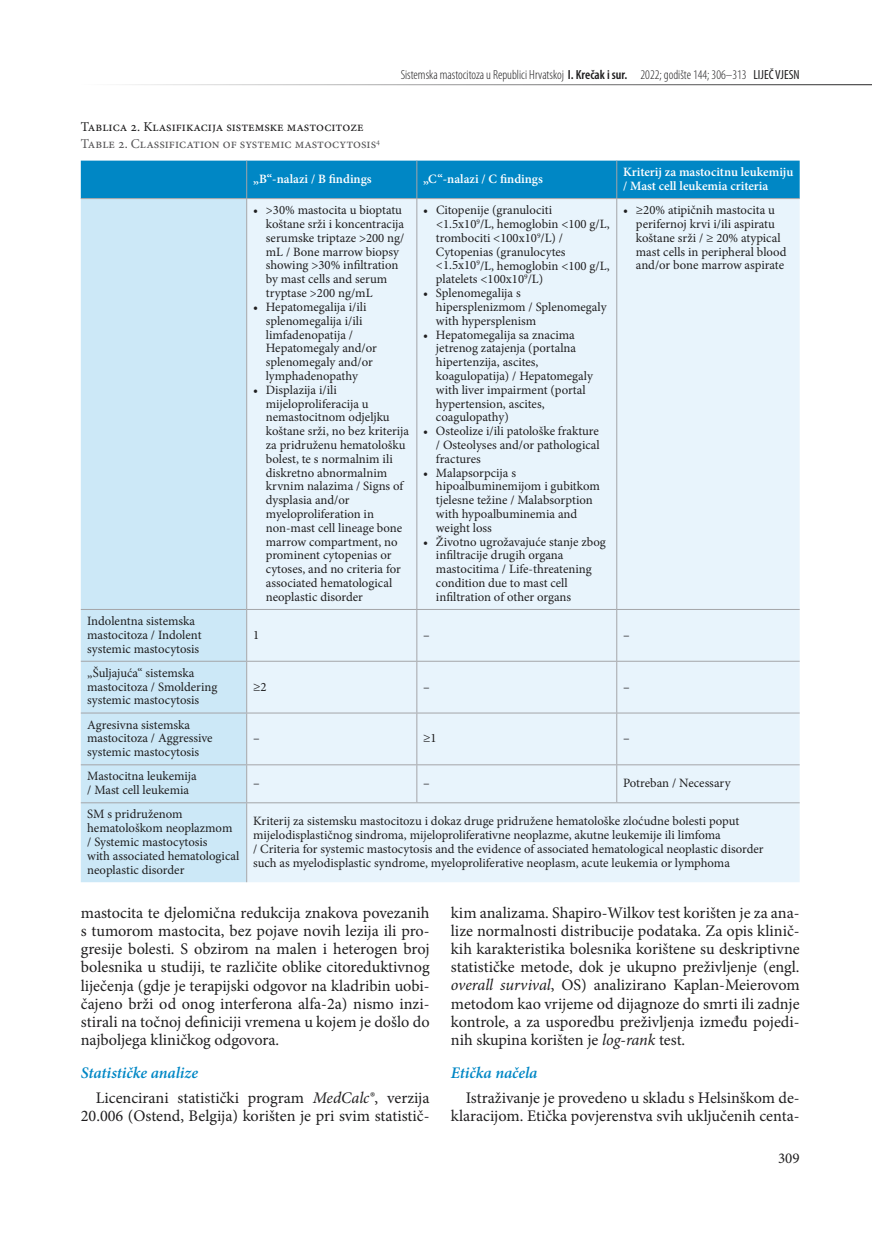
<style>
.page{position:relative;width:872px;height:1234px;background:#fff}
.page>*{position:absolute;margin:0;border:0;box-sizing:border-box;transform-origin:0 0}
.t1{font:16.2px/18.1px "Minion Pro";letter-spacing:-.005em;color:#1f1e1f}
.t2{font:italic 600 16.2px "Minion Pro";letter-spacing:-.005em;color:#0087c5}
.t3{font:15px "Minion Pro";color:#1f1e1f}
.t4{font:13.5px/17.1px "Minion Pro";color:#565557}
.t5{font:300 condensed 13.2px "Myriad Pro";color:#1f1e1f}
.t6{font:12.75px/13.8px "Minion Pro";color:#1f1e1f}
.t7{font:600 12.75px/13.8px "Minion Pro";color:#fff}
.s1{font-weight:600}
.s2{font-weight:400}
.s3{color:#1f1e1f}
.s4{font-weight:600;font-style:italic;color:#0087c5}
.s5{font-style:italic}
</style>
<div class="page">
<hr style="left:81px;top:84px;width:791px;height:1px;background:#1f1e1f">
<div style="left:81px;top:160px;width:718px;height:38px;background:#0087c5"></div>
<div style="left:81px;top:199px;width:165px;height:683px;background:#cce8f7"></div>
<div style="left:247px;top:199px;width:552px;height:683px;background:#e8f4fc"></div>
<hr style="left:246px;top:160px;width:1px;height:38px;background:#a4a5a8">
<hr style="left:416px;top:160px;width:1px;height:38px;background:#a4a5a8">
<hr style="left:616px;top:160px;width:1px;height:38px;background:#a4a5a8">
<hr style="left:81px;top:198px;width:166px;height:1px;background:#a4a5a8">
<hr style="left:247px;top:198px;width:170px;height:1px;background:#a4a5a8">
<hr style="left:246px;top:199px;width:1px;height:410px;background:#a4a5a8">
<hr style="left:417px;top:198px;width:200px;height:1px;background:#a4a5a8">
<hr style="left:416px;top:199px;width:1px;height:410px;background:#a4a5a8">
<hr style="left:617px;top:198px;width:182px;height:1px;background:#a4a5a8">
<hr style="left:616px;top:199px;width:1px;height:410px;background:#a4a5a8">
<hr style="left:81px;top:609px;width:166px;height:1px;background:#a4a5a8">
<hr style="left:247px;top:609px;width:170px;height:1px;background:#a4a5a8">
<hr style="left:246px;top:609px;width:1px;height:51px;background:#a4a5a8">
<hr style="left:417px;top:609px;width:200px;height:1px;background:#a4a5a8">
<hr style="left:416px;top:609px;width:1px;height:51px;background:#a4a5a8">
<hr style="left:617px;top:609px;width:182px;height:1px;background:#a4a5a8">
<hr style="left:616px;top:609px;width:1px;height:51px;background:#a4a5a8">
<hr style="left:81px;top:660px;width:166px;height:1px;background:#a4a5a8">
<hr style="left:247px;top:660px;width:170px;height:1px;background:#a4a5a8">
<hr style="left:246px;top:661px;width:1px;height:51px;background:#a4a5a8">
<hr style="left:417px;top:660px;width:200px;height:1px;background:#a4a5a8">
<hr style="left:416px;top:661px;width:1px;height:51px;background:#a4a5a8">
<hr style="left:617px;top:660px;width:182px;height:1px;background:#a4a5a8">
<hr style="left:616px;top:661px;width:1px;height:51px;background:#a4a5a8">
<hr style="left:81px;top:712px;width:166px;height:1px;background:#a4a5a8">
<hr style="left:247px;top:712px;width:170px;height:1px;background:#a4a5a8">
<hr style="left:246px;top:713px;width:1px;height:51px;background:#a4a5a8">
<hr style="left:417px;top:712px;width:200px;height:1px;background:#a4a5a8">
<hr style="left:416px;top:713px;width:1px;height:51px;background:#a4a5a8">
<hr style="left:617px;top:712px;width:182px;height:1px;background:#a4a5a8">
<hr style="left:616px;top:713px;width:1px;height:51px;background:#a4a5a8">
<hr style="left:81px;top:764px;width:166px;height:1px;background:#a4a5a8">
<hr style="left:247px;top:764px;width:170px;height:1px;background:#a4a5a8">
<hr style="left:246px;top:765px;width:1px;height:37px;background:#a4a5a8">
<hr style="left:417px;top:764px;width:200px;height:1px;background:#a4a5a8">
<hr style="left:416px;top:765px;width:1px;height:37px;background:#a4a5a8">
<hr style="left:617px;top:764px;width:182px;height:1px;background:#a4a5a8">
<hr style="left:616px;top:765px;width:1px;height:37px;background:#a4a5a8">
<hr style="left:81px;top:802px;width:166px;height:1px;background:#a4a5a8">
<hr style="left:247px;top:802px;width:170px;height:1px;background:#a4a5a8">
<hr style="left:246px;top:803px;width:1px;height:79px;background:#a4a5a8">
<hr style="left:417px;top:802px;width:200px;height:1px;background:#a4a5a8">
<hr style="left:617px;top:802px;width:182px;height:1px;background:#a4a5a8">
<p class="t5" style="left:401px;top:67px;width:400px">Sistemska mastocitoza u Republici Hrvatskoj <span class="s1">I. Krečak i sur.</span> 2022; godište 144; 306–313 <span class="s2">LIJEČ VJESN</span></p>
<p class="t4" style="left:81px;top:118px;width:301px"><span class="s3">Tablica 2. Klasifikacija sistemske mastocitoze<br></span>Table 2. Classification of systemic mastocytosis<sup>4</sup></p>
<p class="t7" style="left:253px;top:172px;width:120px">„B“-nalazi / B findings</p>
<p class="t7" style="left:423px;top:172px;width:121px">„C“-nalazi / C findings</p>
<p class="t7" style="left:623px;top:165px;width:172px">Kriterij za mastocitnu leukemiju / Mast cell leukemia criteria</p>
<p class="t6" style="left:266px;top:203px;width:140px;text-indent:-13px">• &gt;30% mastocita u bioptatu koštane srži i koncentracija serumske triptaze &gt;200 ng/ mL / Bone marrow biopsy showing &gt;30% infiltration by mast cells and serum tryptase &gt;200 ng/mL</p>
<p class="t6" style="left:266px;top:300px;width:112px;text-indent:-13px">• Hepatomegalija i/ili splenomegalija i/ili limfadenopatija /<br>Hepatomegaly and/or splenomegaly and/or lymphadenopathy</p>
<p class="t6" style="left:266px;top:383px;width:145px;text-indent:-13px">• Displazija i/ili mijeloproliferacija u nemastocitnom odjeljku koštane srži, no bez kriterija za pridruženu hematološku bolest, te s normalnim ili diskretno abnormalnim krvnim nalazima / Signs of dysplasia and/or myeloproliferation in non-mast cell lineage bone marrow compartment, no prominent cytopenias or cytoses, and no criteria for associated hematological neoplastic disorder</p>
<p class="t6" style="left:436px;top:203px;width:175px;text-indent:-13px">• Citopenije (granulociti &lt;1.5x10<sup>9</sup>/L, hemoglobin &lt;100 g/L, trombociti &lt;100x10<sup>9</sup>/L) /<br>Cytopenias (granulocytes &lt;1.5x10<sup>9</sup>/L, hemoglobin &lt;100 g/L, platelets &lt;100x10<sup>9</sup>/L)</p>
<p class="t6" style="left:436px;top:286px;width:172px;text-indent:-13px">• Splenomegalija s hipersplenizmom / Splenomegaly with hypersplenism</p>
<p class="t6" style="left:436px;top:327px;width:158px;text-indent:-13px">• Hepatomegalija sa znacima jetrenog zatajenja (portalna hipertenzija, ascites, koagulopatija) / Hepatomegaly with liver impairment (portal hypertension, ascites, coagulopathy)</p>
<p class="t6" style="left:436px;top:424px;width:165px;text-align:justify;text-indent:-13px">• Osteolize i/ili patološke frakture / Osteolyses and/or pathological fractures</p>
<p class="t6" style="left:436px;top:465px;width:165px;text-indent:-13px">• Malapsorpcija s hipoalbuminemijom i gubitkom tjelesne težine / Malabsorption with hypoalbuminemia and weight loss</p>
<p class="t6" style="left:436px;top:534px;width:171px;text-indent:-13px">• Životno ugrožavajuće stanje zbog infiltracije drugih organa mastocitima / Life-threatening condition due to mast cell infiltration of other organs</p>
<p class="t6" style="left:636px;top:203px;width:152px;text-indent:-13px">• ≥20% atipičnih mastocita u perifernoj krvi i/ili aspiratu koštane srži / ≥ 20% atypical mast cells in peripheral blood and/or bone marrow aspirate</p>
<p class="t6" style="left:87px;top:614px;width:116px">Indolentna sistemska mastocitoza / Indolent systemic mastocytosis</p>
<p class="t6" style="left:87px;top:665px;width:132px">„Šuljajuća“ sistemska mastocitoza / Smoldering systemic mastocytosis</p>
<p class="t6" style="left:87px;top:717px;width:127px">Agresivna sistemska mastocitoza / Aggressive systemic mastocytosis</p>
<p class="t6" style="left:87px;top:769px;width:111px">Mastocitna leukemija / Mast cell leukemia</p>
<p class="t6" style="left:253px;top:627px;width:8px">1</p>
<p class="t6" style="left:423px;top:627px;width:8px">–</p>
<p class="t6" style="left:623px;top:627px;width:8px">–</p>
<p class="t6" style="left:253px;top:679px;width:15px">≥2</p>
<p class="t6" style="left:423px;top:679px;width:8px">–</p>
<p class="t6" style="left:623px;top:679px;width:8px">–</p>
<p class="t6" style="left:253px;top:731px;width:8px">–</p>
<p class="t6" style="left:423px;top:731px;width:15px">≥1</p>
<p class="t6" style="left:623px;top:731px;width:8px">–</p>
<p class="t6" style="left:253px;top:776px;width:8px">–</p>
<p class="t6" style="left:423px;top:776px;width:8px">–</p>
<p class="t6" style="left:623px;top:776px;width:109px">Potreban / Necessary</p>
<p class="t6" style="left:87px;top:807px;width:154px">SM s pridruženom hematološkom neoplazmom / Systemic mastocytosis<br>with associated hematological neoplastic disorder</p>
<p class="t6" style="left:253px;top:814px;width:512px">Kriterij za sistemsku mastocitozu i dokaz druge pridružene hematološke zloćudne bolesti poput mijelodisplastičnog sindroma, mijeloproliferativne neoplazme, akutne leukemije ili limfoma<br>/ Criteria for systemic mastocytosis and the evidence of associated hematological neoplastic disorder such as myelodisplastic syndrome, myeloproliferative neoplasm, acute leukemia or lymphoma</p>
<p class="t1" style="left:81px;top:903px;width:351px">mastocita te djelomična redukcija znakova povezanih s tumorom mastocita, bez pojave novih lezija ili pro&shy;gresije bolesti. S obzirom na malen i heterogen broj bolesnika u studiji, te različite oblike citoreduktivnog liječenja (gdje je terapijski odgovor na kladribin uobi&shy;čajeno brži od onog interferona alfa-2a) nismo inzi&shy;stirali na točnoj definiciji vremena u kojem je došlo do najboljega kliničkog odgovora.</p>
<p class="t1" style="left:96px;top:1060px;width:335px;line-height:24.9px;text-indent:-15px"><span class="s4">Statističke analize<br></span>Licencirani statistički program <span class="s5">MedCalc®</span>, verzija</p>
<p class="t1" style="left:81px;top:1106px;width:350px">20.006 (Ostend, Belgija) korišten je pri svim statistič-</p>
<p class="t1" style="left:451px;top:903px;width:350px;text-align:justify">kim analizama. Shapiro-Wilkov test korišten je za ana&shy;lize normalnosti distribucije podataka. Za opis klinič&shy;kih karakteristika bolesnika korištene su deskriptivne statističke metode, dok je ukupno preživljenje (engl. <span class="s5">overall survival</span>, OS) analizirano Kaplan-Meierovom metodom kao vrijeme od dijagnoze do smrti ili zadnje kontrole, a za usporedbu preživljenja između pojedi&shy;nih skupina korišten je <span class="s5">log-rank</span> test.</p>
<p class="t2" style="left:451px;top:1061px;width:88px">Etička načela</p>
<p class="t1" style="left:451px;top:1088px;width:350px;text-align:right">Istraživanje je provedeno u skladu s Helsinškom de&shy;klaracijom. Etička povjerenstva svih uključenih centa-</p>
<p class="t3" style="left:778px;top:1147px;width:23px">309</p>
</div>
